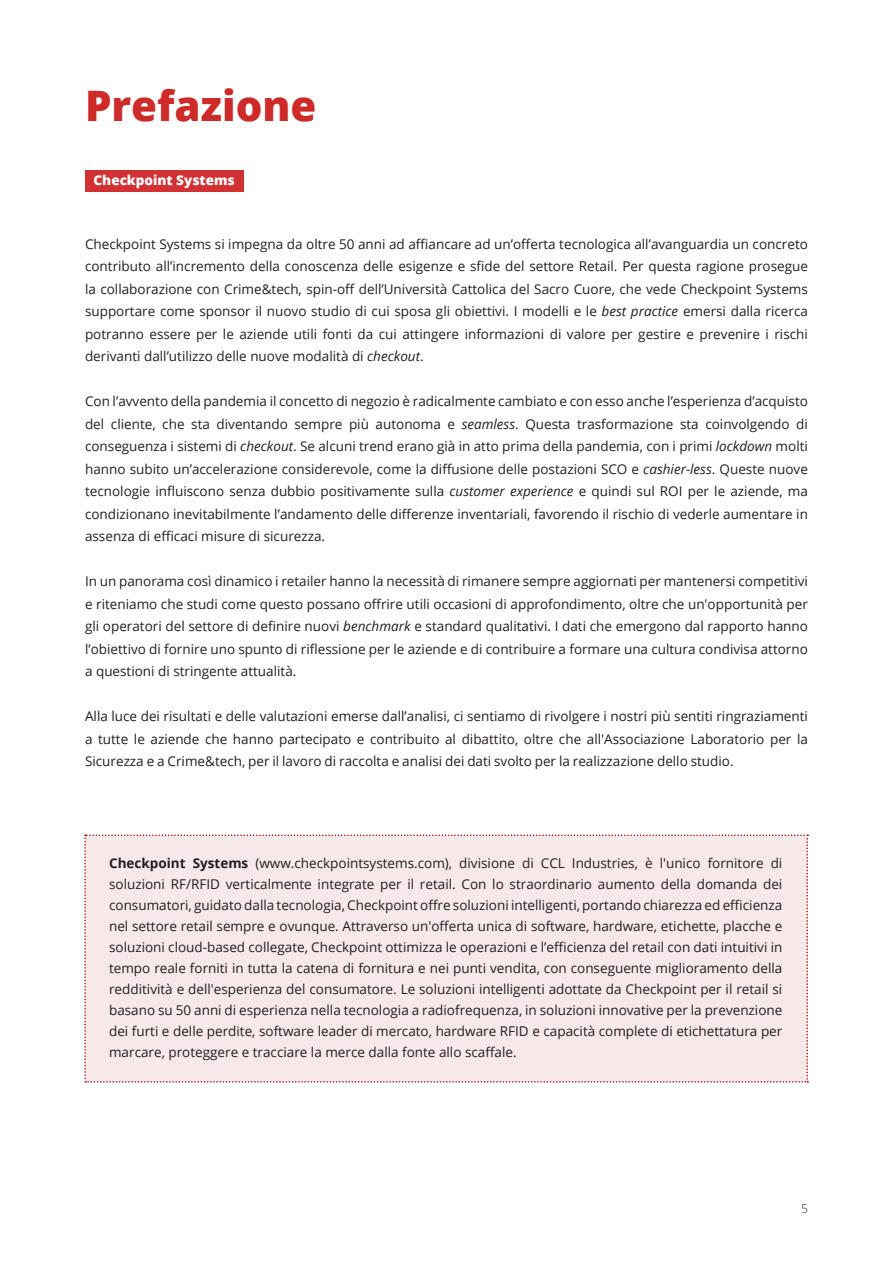
<style>
.page{position:relative;width:893px;height:1263px;background:#fff}
.page>*{position:absolute;margin:0;border:0;box-sizing:border-box;transform-origin:0 0}
.t1{font:800 42px "Open Sans";color:#ce2a29}
.t2{font:13.5px/22.5px "Open Sans";color:#231f20;text-align:justify}
.t3{font:800 13.5px "Open Sans";color:#fff}
.t4{font:300 12px "Open Sans";color:#231f20}
.s1{font-style:italic}
.s2{font-weight:800;color:#fff}
.s3{font-weight:700}
</style>
<div class="page">
<div style="left:85px;top:170px;width:158px;height:21px;background:#d13133"></div>
<div style="left:84px;top:834px;width:724px;height:248px;background:#f7e9e9"></div>
<p class="t1" style="left:85px;top:74px;width:233px">Prefazione</p>
<p class="t3" style="left:94px;top:170px;width:143px">Checkpoint Systems</p>
<p class="t2" style="left:85px;top:232px;width:724px">Checkpoint Systems si impegna da oltre 50 anni ad affiancare ad un’offerta tecnologica all’avanguardia un concreto contributo all’incremento della conoscenza delle esigenze e sfide del settore Retail. Per questa ragione prosegue la collaborazione con Crime&amp;tech, spin-off dell’Università Cattolica del Sacro Cuore, che vede Checkpoint Systems supportare come sponsor il nuovo studio di cui sposa gli obiettivi. I modelli e le <span class="s1">best practice</span> emersi dalla ricerca potranno essere per le aziende utili fonti da cui attingere informazioni di valore per gestire e prevenire i rischi derivanti dall’utilizzo delle nuove modalità di <span class="s1">checkout</span>.</p>
<p class="t2" style="left:85px;top:390px;width:724px">Con l’avvento della pandemia il concetto di negozio è radicalmente cambiato e con esso anche l’esperienza d’acquisto del cliente, che sta diventando sempre più autonoma e <span class="s1">seamless</span>. Questa trasformazione sta coinvolgendo di conseguenza i sistemi di <span class="s1">checkout</span>. Se alcuni trend erano già in atto prima della pandemia, con i primi <span class="s1">lockdown</span> molti hanno subito un’accelerazione considerevole, come la diffusione delle postazioni SCO e <span class="s1">cashier-less</span>. Queste nuove tecnologie influiscono senza dubbio positivamente sulla <span class="s1">customer experience</span> e quindi sul ROI per le aziende, ma condizionano inevitabilmente l’andamento delle differenze inventariali, favorendo il rischio di vederle aumentare in assenza di efficaci misure di sicurezza.</p>
<p class="t2" style="left:85px;top:570px;width:724px">In un panorama così dinamico i retailer hanno la necessità di rimanere sempre aggiornati per mantenersi competitivi e riteniamo che studi come questo possano offrire utili occasioni di approfondimento, oltre che un'opportunità per gli operatori del settore di definire nuovi <span class="s1">benchmark</span> e standard qualitativi. I dati che emergono dal rapporto hanno l’obiettivo di fornire uno spunto di riflessione per le aziende e di contribuire a formare una cultura condivisa attorno a questioni di stringente attualità.</p>
<p class="t2" style="left:85px;top:705px;width:724px">Alla luce dei risultati e delle valutazioni emerse dall’analisi, ci sentiamo di rivolgere i nostri più sentiti ringraziamenti a tutte le aziende che hanno partecipato e contribuito al dibattito, oltre che all'Associazione Laboratorio per la Sicurezza e a Crime&amp;tech, per il lavoro di raccolta e analisi dei dati svolto per la realizzazione dello studio.<span class="s2">rime&amp;tech</span></p>
<p class="t2" style="left:109px;top:852px;width:675px;line-height:21px"><span class="s3">Checkpoint Systems</span> (www.checkpointsystems.com), divisione di CCL Industries, è l'unico fornitore di soluzioni RF/RFID verticalmente integrate per il retail. Con lo straordinario aumento della domanda dei consumatori, guidato dalla tecnologia, Checkpoint offre soluzioni intelligenti, portando chiarezza ed efficienza nel settore retail sempre e ovunque. Attraverso un'offerta unica di software, hardware, etichette, placche e soluzioni cloud-based collegate, Checkpoint ottimizza le operazioni e l’efficienza del retail con dati intuitivi in tempo reale forniti in tutta la catena di fornitura e nei punti vendita, con conseguente miglioramento della redditività e dell'esperienza del consumatore. Le soluzioni intelligenti adottate da Checkpoint per il retail si basano su 50 anni di esperienza nella tecnologia a radiofrequenza, in soluzioni innovative per la prevenzione dei furti e delle perdite, software leader di mercato, hardware RFID e capacità complete di etichettatura per marcare, proteggere e tracciare la merce dalla fonte allo scaffale.</p>
<p class="t4" style="left:801px;top:1200px;width:8px">5</p>
</div>
